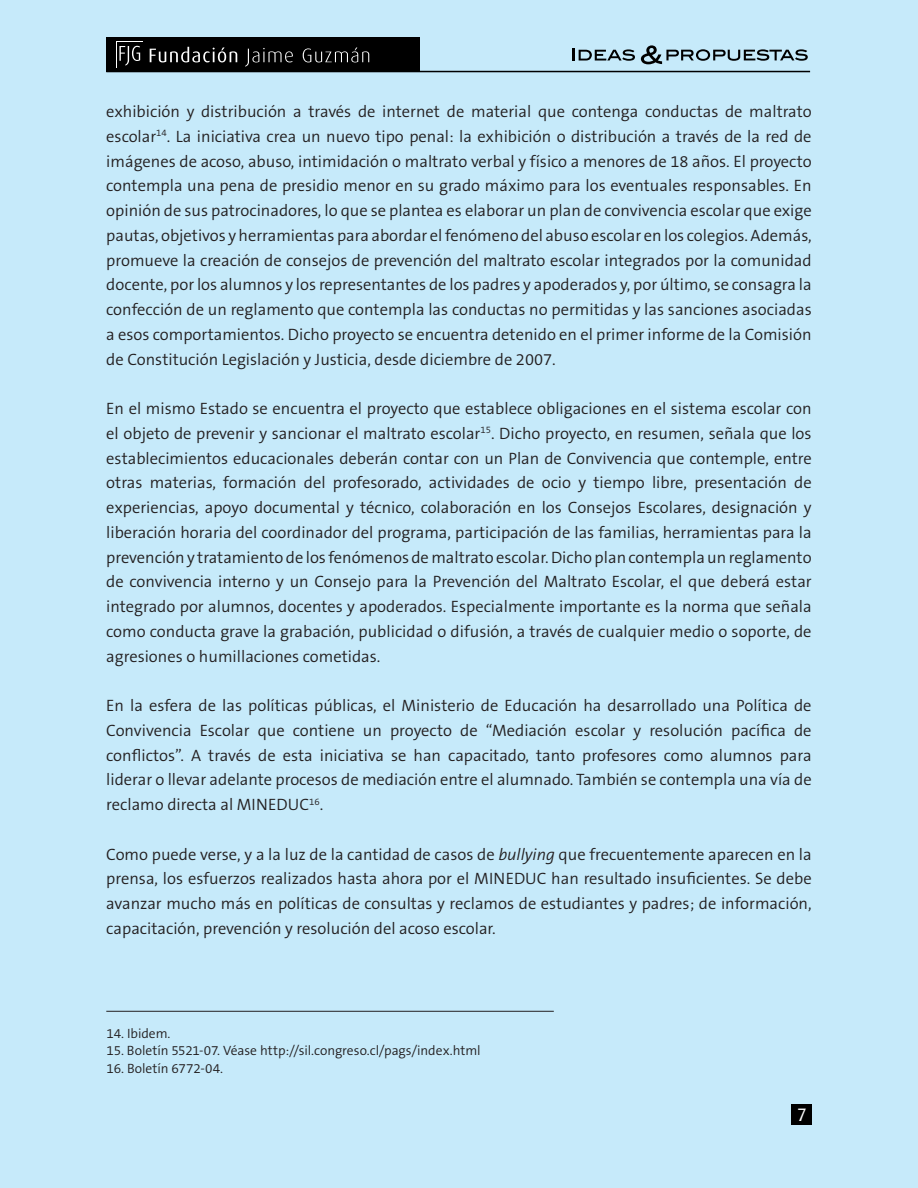
<style>
.page{position:relative;width:918px;height:1188px;background:#c6eafa}
.page>*{position:absolute;margin:0;border:0;box-sizing:border-box;transform-origin:0 0}
.t1{font:18px "Dax";color:#fff}
.t2{font:300 16.5px/24.8px "The Sans B4";color:#231f20;text-align:justify}
.t3{font:300 13.5px "The Sans B4";letter-spacing:-.005em;color:#231f20}
.s1{font-style:italic}
</style>
<div class="page">
<div style="left:792px;top:1104px;width:20px;height:20px;background:#000"></div>
<svg style="left:573px;top:48px;width:62px;height:13px"></svg>
<svg style="left:641px;top:45px;width:167px;height:19px"></svg>
<hr style="left:106px;top:71px;width:704px;height:1px;background:#000">
<div style="left:106px;top:37px;width:313px;height:35px;background:#000"></div>
<svg style="left:116px;top:41px;width:27px;height:27px"></svg>
<div style="left:117px;top:42px;width:26px;height:25px;background:#000"></div>
<svg style="left:119px;top:46px;width:21px;height:20px"></svg>
<svg style="left:150px;top:47px;width:219px;height:20px"></svg>
<hr style="left:106px;top:1011px;width:448px;height:1px;background:#231f20">
<p class="t2" style="left:106px;top:100px;width:707px">exhibición y distribución a través de internet de material que contenga conductas de maltrato escolar<sup>14</sup>. La iniciativa crea un nuevo tipo penal: la exhibición o distribución a través de la red de imágenes de acoso, abuso, intimidación o maltrato verbal y físico a menores de 18 años. El proyecto contempla una pena de presidio menor en su grado máximo para los eventuales responsables. En opinión de sus patrocinadores, lo que se plantea es elaborar un plan de convivencia escolar que exige pautas, objetivos y herramientas para abordar el fenómeno del abuso escolar en los colegios. Además, promueve la creación de consejos de prevención del maltrato escolar integrados por la comunidad docente, por los alumnos y los representantes de los padres y apoderados y, por último, se consagra la confección de un reglamento que contempla las conductas no permitidas y las sanciones asociadas a esos comportamientos. Dicho proyecto se encuentra detenido en el primer informe de la Comisión de Constitución Legislación y Justicia, desde diciembre de 2007.</p>
<p class="t2" style="left:106px;top:397px;width:707px">En el mismo Estado se encuentra el proyecto que establece obligaciones en el sistema escolar con el objeto de prevenir y sancionar el maltrato escolar<sup>15</sup>. Dicho proyecto, en resumen, señala que los establecimientos educacionales deberán contar con un Plan de Convivencia que contemple, entre otras materias, formación del profesorado, actividades de ocio y tiempo libre, presentación de experiencias, apoyo documental y técnico, colaboración en los Consejos Escolares, designación y liberación horaria del coordinador del programa, participación de las familias, herramientas para la prevención y tratamiento de los fenómenos de maltrato escolar. Dicho plan contempla un reglamento de convivencia interno y un Consejo para la Prevención del Maltrato Escolar, el que deberá estar integrado por alumnos, docentes y apoderados. Especialmente importante es la norma que señala como conducta grave la grabación, publicidad o difusión, a través de cualquier medio o soporte, de agresiones o humillaciones cometidas.</p>
<p class="t2" style="left:106px;top:694px;width:707px">En la esfera de las políticas públicas, el Ministerio de Educación ha desarrollado una Política de Convivencia Escolar que contiene un proyecto de “Mediación escolar y resolución pacífica de conflictos”. A través de esta iniciativa se han capacitado, tanto profesores como alumnos para liderar o llevar adelante procesos de mediación entre el alumnado. También se contempla una vía de reclamo directa al MINEDUC<sup>16</sup>.</p>
<p class="t2" style="left:106px;top:842px;width:707px">Como puede verse, y a la luz de la cantidad de casos de <span class="s1">bullying</span> que frecuentemente aparecen en la prensa, los esfuerzos realizados hasta ahora por el MINEDUC han resultado insuficientes. Se debe avanzar mucho más en políticas de consultas y reclamos de estudiantes y padres; de información, capacitación, prevención y resolución del acoso escolar.</p>
<p class="t3" style="left:107px;top:1026px;width:65px">14. Ibidem.</p>
<p class="t3" style="left:107px;top:1044px;width:376px">15. Boletín 5521-07. Véase http://sil.congreso.cl/pags/index.html</p>
<p class="t3" style="left:107px;top:1061px;width:118px">16. Boletín 6772-04.</p>
<p class="t1" style="left:797px;top:1104px;width:11px">7</p>
</div>
